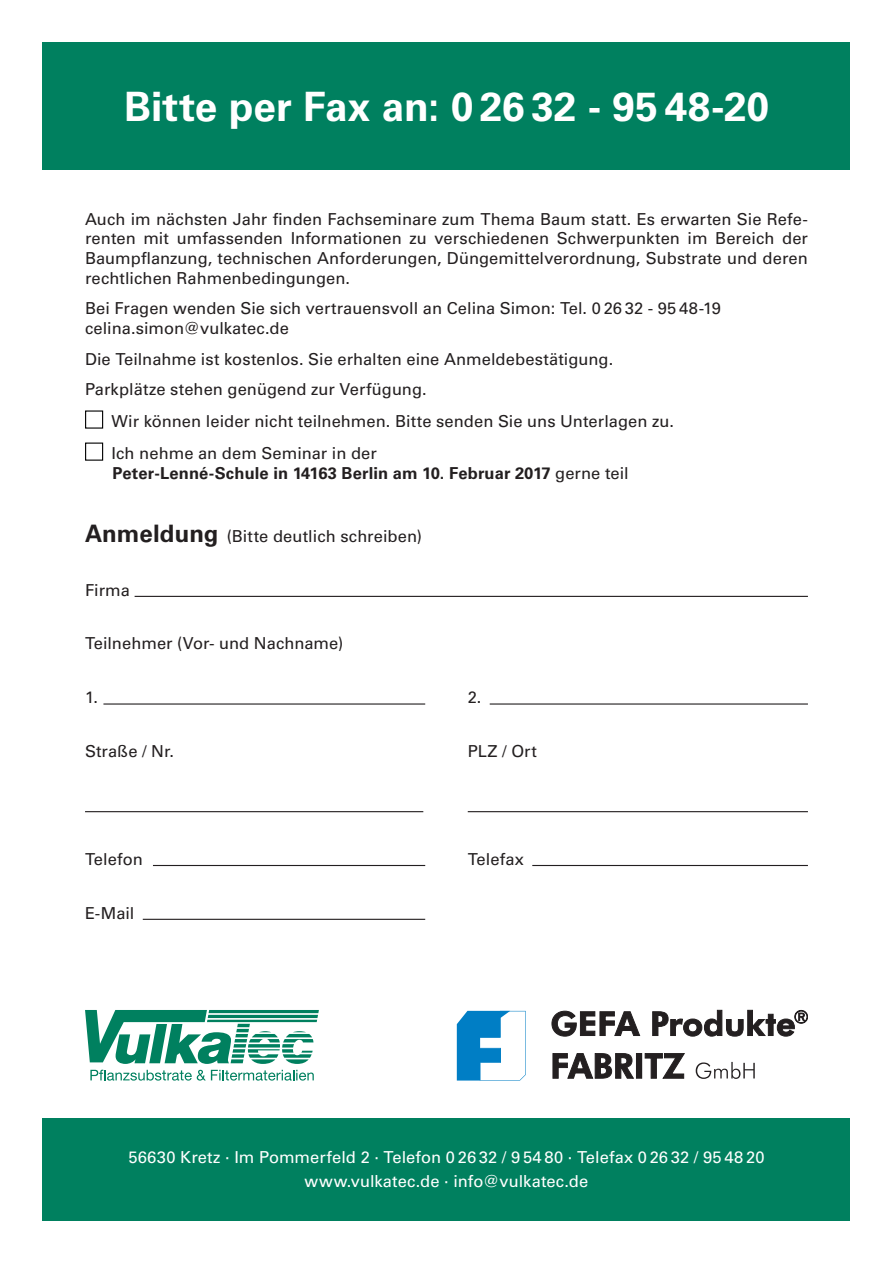
<style>
.page{position:relative;width:893px;height:1263px;background:#fff}
.page>*{position:absolute;margin:0;border:0;box-sizing:border-box;transform-origin:0 0}
.t1{font:700 40.5px "Univers LT";color:#fff}
.t2{font:16.5px/19.8px "Univers LT";letter-spacing:.005em;color:#231f20}
.t3{font:16.5px/24px "Univers LT";letter-spacing:.005em;color:#fff;text-align:center}
.t4{font:700 16.5px "Univers LT";letter-spacing:.005em;color:#231f20}
.s1{font-weight:400}
.s2{font-weight:700;font-size:24px}
</style>
<div class="page">
<div style="left:43px;top:43px;width:807px;height:127px;background:#00805f"></div>
<svg style="left:85px;top:1010px;width:234px;height:54px"></svg>
<svg style="left:90px;top:1070px;width:224px;height:10px"></svg>
<div style="left:43px;top:1118px;width:807px;height:102px;background:#00805f"></div>
<hr style="left:135px;top:596px;width:673px;height:1px;background:#231f20">
<hr style="left:103px;top:703px;width:322px;height:2px;background:#231f20">
<hr style="left:490px;top:703px;width:318px;height:2px;background:#231f20">
<hr style="left:85px;top:811px;width:338px;height:1px;background:#231f20">
<hr style="left:468px;top:811px;width:340px;height:1px;background:#231f20">
<hr style="left:153px;top:865px;width:272px;height:1px;background:#231f20">
<hr style="left:532px;top:865px;width:276px;height:1px;background:#231f20">
<hr style="left:143px;top:919px;width:282px;height:1px;background:#231f20">
<div style="left:85px;top:410px;width:18px;height:19px;border:1px solid #000"></div>
<div style="left:85px;top:442px;width:18px;height:19px;border:1px solid #000"></div>
<svg style="left:457px;top:1011px;width:69px;height:69px"></svg>
<svg style="left:551px;top:1010px;width:90px;height:27px"></svg>
<svg style="left:552px;top:1053px;width:82px;height:26px"></svg>
<div style="left:636px;top:1053px;width:6px;height:25px;background:#231f20"></div>
<svg style="left:644px;top:1053px;width:41px;height:26px"></svg>
<svg style="left:696px;top:1062px;width:59px;height:17px"></svg>
<svg style="left:652px;top:1010px;width:156px;height:27px"></svg>
<h1 class="t1" style="left:124px;top:83px;width:646px">Bitte per Fax an: 0 26 32 - 95 48-20</h1>
<p class="t2" style="left:85px;top:209px;width:724px;text-align:justify">Auch im nächsten Jahr finden Fachseminare zum Thema Baum statt. Es erwarten Sie Refe&shy;renten mit umfassenden Informationen zu verschiedenen Schwerpunkten im Bereich der Baumpflanzung, technischen Anforderungen, Düngemittelverordnung, Substrate und deren rechtlichen Rahmenbedingungen.</p>
<p class="t2" style="left:85px;top:299px;width:637px">Bei Fragen wenden Sie sich vertrauensvoll an Celina Simon: Tel. 0 26 32 - 95 48-19 celina.simon@vulkatec.de</p>
<p class="t2" style="left:85px;top:344px;width:530px;line-height:30.5px">Die Teilnahme ist kostenlos. Sie erhalten eine Anmeldebestätigung.<br>Parkplätze stehen genügend zur Verfügung.</p>
<p class="t2" style="left:111px;top:405px;width:564px;line-height:32.1px">Wir können leider nicht teilnehmen. Bitte senden Sie uns Unterlagen zu.<br>Ich nehme an dem Seminar in der</p>
<p class="t4" style="left:113px;top:463px;width:518px">Peter-Lenné-Schule in 14163 Berlin am 10. Februar 2017 <span class="s1">gerne teil</span></p>
<p class="t2" style="left:85px;top:526px;width:338px"><span class="s2">Anmeldung</span> (Bitte deutlich schreiben)</p>
<p class="t2" style="left:85px;top:580px;width:46px">Firma</p>
<p class="t2" style="left:85px;top:634px;width:260px">Teilnehmer (Vor- und Nachname)</p>
<p class="t2" style="left:85px;top:688px;width:15px">1.</p>
<p class="t2" style="left:468px;top:688px;width:15px">2.</p>
<p class="t2" style="left:85px;top:741px;width:91px">Straße / Nr.</p>
<p class="t2" style="left:468px;top:741px;width:71px">PLZ / Ort</p>
<p class="t2" style="left:85px;top:849px;width:59px">Telefon</p>
<p class="t2" style="left:468px;top:849px;width:58px">Telefax</p>
<p class="t2" style="left:85px;top:903px;width:51px">E-Mail</p>
<p class="t3" style="left:128px;top:1145px;width:638px">56630 Kretz · Im Pommerfeld 2 · Telefon 0 26 32 / 9 54 80 · Telefax 0 26 32 / 95 48 20 www.vulkatec.de · info@vulkatec.de</p>
</div>
